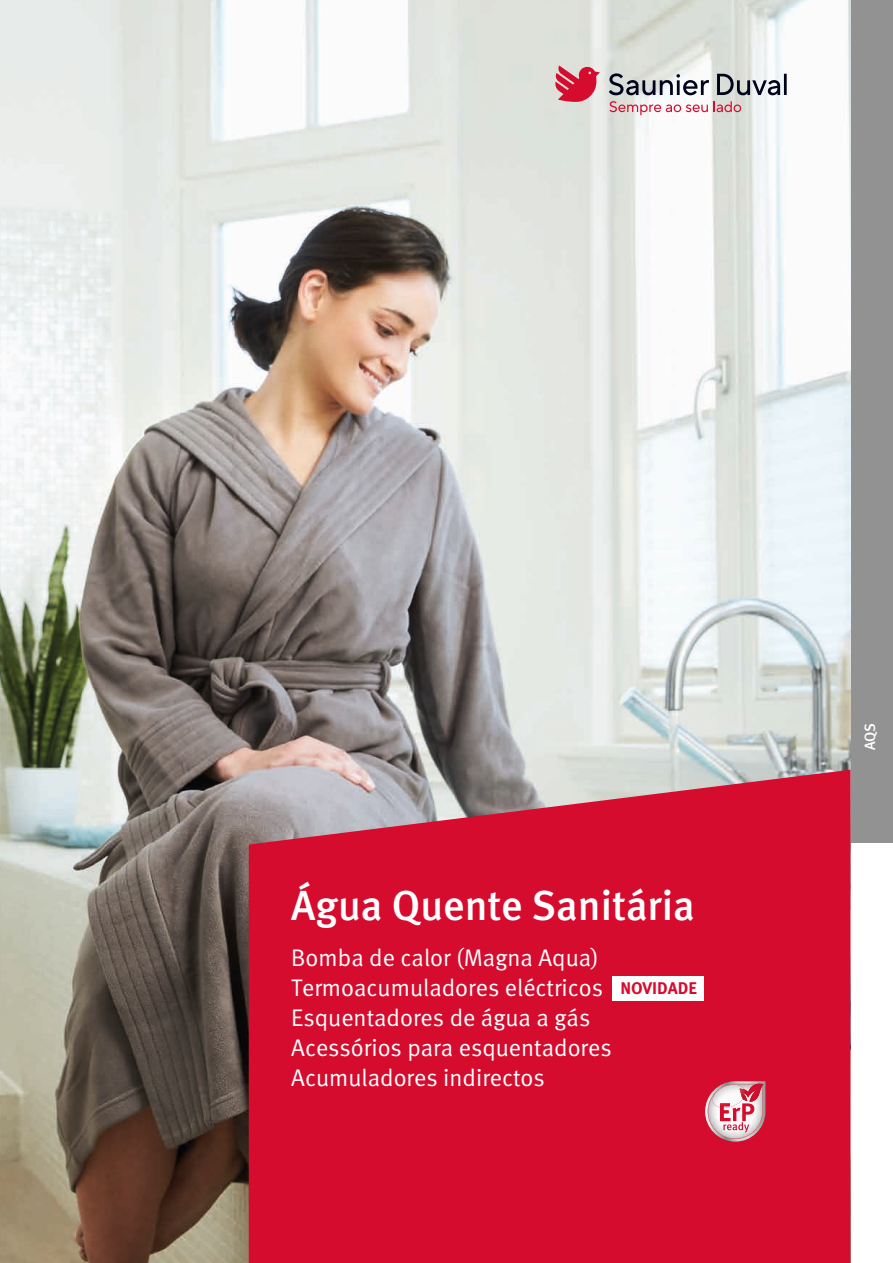
<style>
.page{position:relative;width:893px;height:1263px;background:#fff}
.page>*{position:absolute;margin:0;border:0;box-sizing:border-box;transform-origin:0 0}
.t1{font:42px "Meta Medium LF";color:#fff}
.t2{font:24px/30px "Meta Normal LF";color:#fff}
.t3{font:700 16.95px "Meta Pro";color:#d50c2d}
.t4{font:15px "Meta Medium LF";color:#fff}
</style>
<div class="page">
<div style="left:850px;top:0;width:43px;height:842px;background:#939292"></div>
<img style="left:0;top:0;width:850px;height:1263px">
<svg style="left:249px;top:770px;width:601px;height:493px;background:#d21937"></svg>
<svg style="left:705px;top:1081px;width:60px;height:60px"></svg>
<div style="left:612px;top:976px;width:92px;height:25px;background:#fff"></div>
<svg style="left:609px;top:73px;width:178px;height:22px"></svg>
<svg style="left:555px;top:65px;width:45px;height:37px;background:#d95d70"></svg>
<svg style="left:609px;top:101px;width:99px;height:14px"></svg>
<svg style="left:714px;top:101px;width:27px;height:11px"></svg>
<h1 class="t1" style="left:291px;top:881px;width:405px">Água Quente Sanitária</h1>
<p class="t2" style="left:291px;top:942px;width:322px">Bomba de calor (Magna Aqua)<br>Termoacumuladores eléctricos<br>Esquentadores de água a gás<br>Acessórios para esquentadores<br>Acumuladores indirectos</p>
<p class="t3" style="left:620px;top:977px;width:78px">NOVIDADE</p>
<p class="t4" style="left:861px;top:750px;width:29px;rotate:-90deg">AQS</p>
</div>
